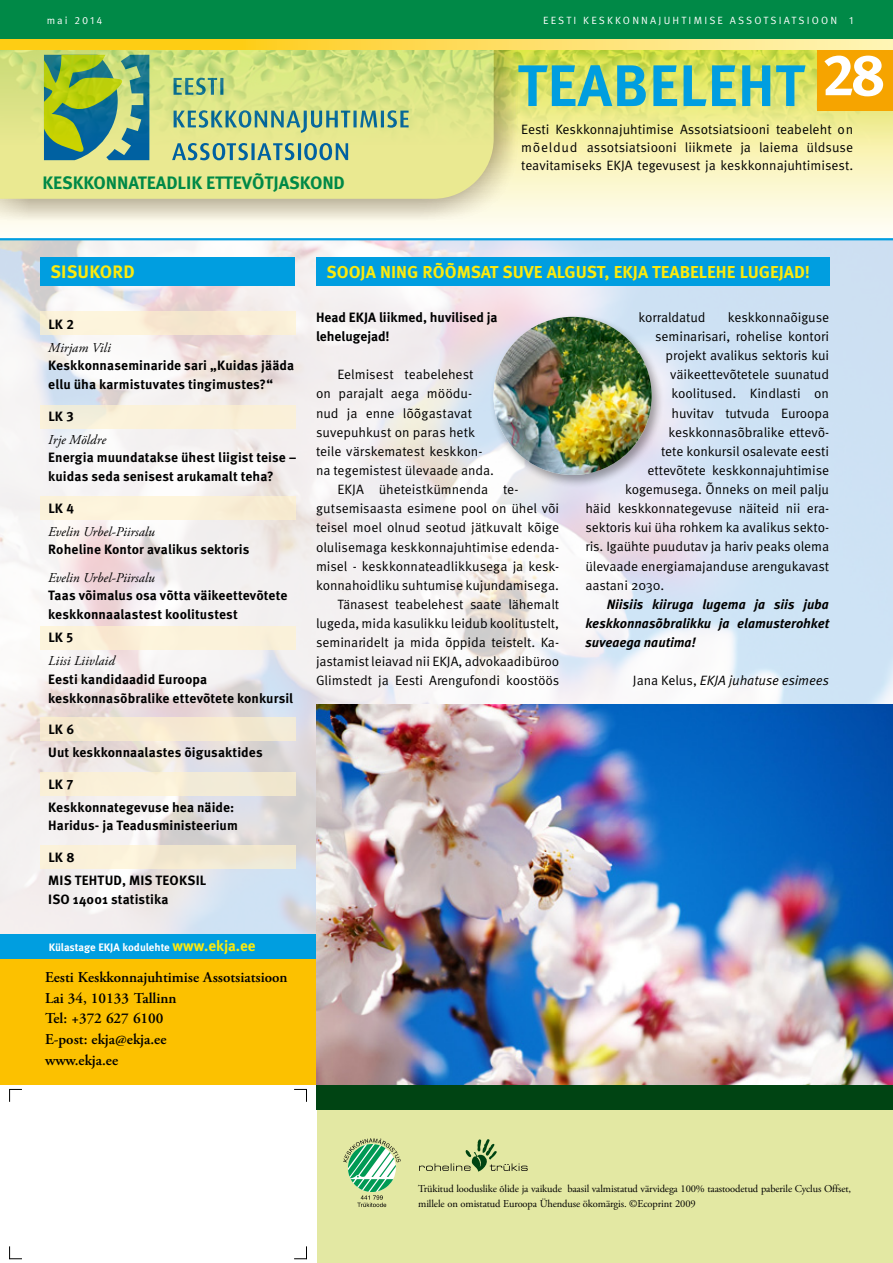
<style>
.page{position:relative;width:893px;height:1263px;background:#fff}
.page>*{position:absolute;margin:0;border:0;box-sizing:border-box;transform-origin:0 0}
.t1{font:700 58.5px "Meta Pro";letter-spacing:.01em;color:#009ee0}
.t2{font:700 18px "Meta Pro";letter-spacing:-.005em;color:#008947}
.t3{font:700 18px "Meta Pro";letter-spacing:.01em;color:#fcea0d}
.t4{font:700 17.25px "Meta Pro";color:#fcea0d}
.t5{font:600 15px/20.7px "Adobe Garamond Pro";color:#000}
.t6{font:13.5px/18px "Meta Pro";letter-spacing:-.005em;color:#000;text-align:justify}
.t7{font:700 13.5px/18.8px "Meta Pro";letter-spacing:.005em;color:#000}
.t8{font:italic 700 13.5px/19.2px "Meta Pro";color:#000;text-align:justify}
.t9{font:italic 13.5px "Adobe Garamond Pro";color:#000}
.t10{font:italic 13.5px "Meta Pro";letter-spacing:-.005em;color:#000}
.t11{font:700 10.8px "Meta Pro";letter-spacing:-.005em;color:#fff}
.t12{font:10.5px/15px "Adobe Garamond Pro";letter-spacing:-.01em;color:#000}
.t13{font:10.5px "Meta Pro";letter-spacing:.21em;color:#fff}
.s1{font-size:15px;color:#fcea0d}
.s2{font-style:normal}
</style>
<div class="page">
<img style="left:0;top:240px;width:893px;height:694px">
<div style="left:0;top:1099px;width:893px;height:164px;background:#e3e8a3"></div>
<div style="left:0;top:37px;width:893px;height:201px;background:linear-gradient(to right,#fefdf5,#fdfcea)"></div>
<img style="left:0;top:220px;width:456px;height:1px">
<img style="left:0;top:219px;width:465px;height:1px">
<img style="left:0;top:216px;width:475px;height:3px">
<img style="left:0;top:212px;width:484px;height:4px">
<img style="left:0;top:203px;width:518px;height:9px">
<div style="left:40px;top:312px;width:256px;height:23px;background:#faefd7"></div>
<div style="left:40px;top:496px;width:256px;height:23px;background:#fcf2da"></div>
<div style="left:40px;top:405px;width:256px;height:23px;background:#faf0d9"></div>
<div style="left:40px;top:626px;width:256px;height:24px;background:#fbf2da"></div>
<div style="left:40px;top:717px;width:256px;height:23px;background:#f5e9d1"></div>
<div style="left:40px;top:772px;width:256px;height:23px;background:#f9eed7"></div>
<div style="left:40px;top:845px;width:256px;height:24px;background:#f5ebd7"></div>
<div style="left:40px;top:258px;width:255px;height:28px;background:#009ee0"></div>
<svg style="left:419px;top:1139px;width:109px;height:32px"></svg>
<hr style="left:0;top:238px;width:893px;height:2px;background:#009ee0">
<div style="left:0;top:934px;width:316px;height:151px;background:#fcc100"></div>
<div style="left:0;top:934px;width:316px;height:25px;background:#009ee0"></div>
<div style="left:0;top:1085px;width:316px;height:178px;background:#fff"></div>
<svg style="left:9px;top:1089px;width:13px;height:13px"></svg>
<svg style="left:294px;top:1089px;width:13px;height:13px"></svg>
<svg style="left:9px;top:1246px;width:13px;height:13px"></svg>
<svg style="left:294px;top:1246px;width:13px;height:13px"></svg>
<img style="left:0;top:49px;width:893px;height:154px">
<div style="left:817px;top:40px;width:76px;height:71px;background:#f6a400"></div>
<svg style="left:343px;top:1138px;width:58px;height:69px"></svg>
<img style="left:316px;top:705px;width:577px;height:380px">
<div style="left:316px;top:1085px;width:577px;height:24px;background:#004413"></div>
<div style="left:0;top:0;width:893px;height:40px;background:#008947"></div>
<svg style="left:0;top:40px;width:893px;height:9px;background:#fedb56"></svg>
<div style="left:316px;top:258px;width:513px;height:28px;background:#009ee0"></div>
<div style="left:489px;top:313px;width:175px;height:175px;background:#000;opacity:.35"></div>
<img style="left:494px;top:317px;width:158px;height:158px;border-radius:79px">
<p class="t13" style="left:47px;top:14px;width:57px">mai 2014</p>
<p class="t13" style="left:543px;top:14px;width:243px">ee sti ke skk onnAjuhti mi se assot siat</p>
<p class="t13" style="left:799px;top:14px;width:56px">si oon 1</p>
<h2 class="t2" style="left:43px;top:171px;width:22px">Keskko</h2>
<h2 class="t2" style="left:106px;top:171px;width:33px">nnateadlik</h2>
<h2 class="t2" style="left:206px;top:171px;width:10px">ette</h2>
<h2 class="t2" style="left:242px;top:171px;width:34px">võtjasko</h2>
<h2 class="t2" style="left:322px;top:171px;width:22px">nd</h2>
<h1 class="t1" style="left:517px;top:49px;width:370px">TEABELEHT <sup>28</sup></h1>
<p class="t6" style="left:521px;top:120px;width:334px">Eesti Keskkonnajuhtimise Assotsiatsiooni teabeleht on mõeldud assotsiatsiooni liikmete ja laiema üldsuse teavitamiseks EKJA tegevusest ja keskkonnajuhtimisest.</p>
<h2 class="t3" style="left:50px;top:261px;width:86px">SISUKORD</h2>
<p class="t7" style="left:48px;top:315px;width:27px">Lk 2</p>
<p class="t9" style="left:48px;top:339px;width:64px">Mirjam Vili</p>
<p class="t7" style="left:48px;top:357px;width:247px">Keskkonnaseminaride sari „Kuidas jääda ellu üha karmistuvates tingimustes?“</p>
<p class="t7" style="left:48px;top:407px;width:27px">Lk 3</p>
<p class="t9" style="left:48px;top:431px;width:59px">Irje Möldre</p>
<p class="t7" style="left:48px;top:449px;width:250px">Energia muundatakse ühest liigist teise – kuidas seda senisest arukamalt teha?</p>
<p class="t7" style="left:48px;top:499px;width:27px">Lk 4</p>
<p class="t9" style="left:48px;top:523px;width:108px">Evelin Urbel-Piirsalu</p>
<p class="t7" style="left:48px;top:541px;width:203px">Roheline Kontor avalikus sektoris</p>
<p class="t9" style="left:48px;top:569px;width:108px">Evelin Urbel-Piirsalu</p>
<p class="t7" style="left:48px;top:587px;width:241px">Taas võimalus osa võtta väikeettevõtete keskkonnaalastest koolitustest</p>
<p class="t7" style="left:48px;top:628px;width:26px">Lk 5</p>
<p class="t9" style="left:48px;top:653px;width:68px">Liisi Liivlaid</p>
<p class="t7" style="left:48px;top:670px;width:246px">Eesti kandidaadid Euroopa keskkonnasõbralike ettevõtete konkursil</p>
<p class="t7" style="left:48px;top:718px;width:216px;line-height:23px">Lk 6<br>Uut keskkonnaalastes õigusaktides</p>
<p class="t7" style="left:48px;top:773px;width:188px;line-height:23px">Lk 7<br>Keskkonnategevuse hea näide:</p>
<p class="t7" style="left:48px;top:817px;width:191px">Haridus- ja Teadusministeerium</p>
<p class="t7" style="left:48px;top:846px;width:160px;line-height:23px">Lk 8<br>MIS TEHTUD, MIS TEOKSIL</p>
<p class="t7" style="left:48px;top:890px;width:122px">ISO 14001 statistika</p>
<p class="t11" style="left:49px;top:940px;width:208px">Külastage EKJA kodulehte <span class="s1">www.ekja.ee</span></p>
<p class="t5" style="left:45px;top:967px;width:244px">Eesti Keskkonnajuhtimise Assotsiatsioon<br>Lai 34, 10133 Tallinn<br>Tel: +372 627 6100<br>E-post: ekja@ekja.ee<br>www.ekja.ee</p>
<p class="t4" style="left:327px;top:261px;width:485px">SOOJA NING RÕÕMSAT SUVE ALGUST, EKJA TEABELEHE LUGEJAD!</p>
<p class="t7" style="left:316px;top:308px;width:183px;line-height:19.2px">Head EKJA liikmed, huvilised ja lehelugejad!</p>
<p class="t6" style="left:337px;top:366px;width:138px">Eelmisest teabelehest</p>
<p class="t6" style="left:316px;top:385px;width:158px">on parajalt aega möödu-</p>
<p class="t6" style="left:316px;top:404px;width:157px">nud ja enne lõõgastavat</p>
<p class="t6" style="left:316px;top:423px;width:160px">suvepuhkust on paras hetk</p>
<p class="t6" style="left:316px;top:443px;width:168px">teile värskematest keskkon-</p>
<p class="t6" style="left:316px;top:462px;width:179px">na tegemistest ülevaade anda.</p>
<p class="t6" style="left:337px;top:481px;width:183px">EKJA üheteistkümnenda te-</p>
<p class="t6" style="left:316px;top:500px;width:244px">gutsemisaasta esimene pool on ühel või</p>
<p class="t6" style="left:316px;top:519px;width:244px">teisel moel olnud seotud jätkuvalt kõige</p>
<p class="t6" style="left:316px;top:538px;width:245px">olulisemaga keskkonnajuhtimise edenda-</p>
<p class="t6" style="left:316px;top:557px;width:245px">misel - keskkonnateadlikkusega ja kesk-</p>
<p class="t6" style="left:316px;top:576px;width:244px">konnahoidliku suhtumise kujundamisega.</p>
<p class="t6" style="left:337px;top:596px;width:223px">Tänasest teabelehest saate lähemalt</p>
<p class="t6" style="left:316px;top:615px;width:245px">lugeda, mida kasulikku leidub koolitustelt,</p>
<p class="t6" style="left:316px;top:634px;width:244px">seminaridelt ja mida õppida teistelt. Ka-</p>
<p class="t6" style="left:316px;top:653px;width:245px">jastamist leiavad nii EKJA, advokaadibüroo</p>
<p class="t6" style="left:316px;top:672px;width:245px">Glimstedt ja Eesti Arengufondi koostöös</p>
<p class="t6" style="left:639px;top:309px;width:68px">korraldatud</p>
<p class="t6" style="left:728px;top:309px;width:103px">keskkonnaõiguse</p>
<p class="t6" style="left:655px;top:328px;width:175px">seminarisari, rohelise kontori</p>
<p class="t6" style="left:666px;top:347px;width:165px">projekt avalikus sektoris kui</p>
<p class="t6" style="left:670px;top:366px;width:161px">väikeettevõtetele suunatud</p>
<p class="t6" style="left:672px;top:385px;width:159px">koolitused. Kindlasti on</p>
<p class="t6" style="left:672px;top:404px;width:159px">huvitav tutvuda Euroopa</p>
<p class="t6" style="left:669px;top:423px;width:162px">keskkonnasõbralike ettevõ-</p>
<p class="t6" style="left:661px;top:442px;width:169px">tete konkursil osalevate eesti</p>
<p class="t6" style="left:648px;top:462px;width:183px">ettevõtete keskkonnajuhtimise</p>
<p class="t6" style="left:625px;top:481px;width:205px">kogemusega. Õnneks on meil palju</p>
<p class="t6" style="left:585px;top:500px;width:245px">häid keskkonnategevuse näiteid nii era-</p>
<p class="t6" style="left:585px;top:519px;width:245px">sektoris kui üha rohkem ka avalikus sekto-</p>
<p class="t6" style="left:585px;top:538px;width:245px">ris. Igaühte puudutav ja hariv peaks olema</p>
<p class="t6" style="left:585px;top:557px;width:245px">ülevaade energiamajanduse arengukavast</p>
<p class="t6" style="left:585px;top:576px;width:80px">aastani 2030.</p>
<p class="t8" style="left:585px;top:595px;width:245px;text-indent:21px">Niisiis kiiruga lugema ja siis juba keskkonnasõbralikku ja elamusterohket suveaega nautima!</p>
<p class="t10" style="left:633px;top:672px;width:198px"><span class="s2">Jana Kelus,</span> EKJA juhatuse esimees</p>
<p class="t12" style="left:418px;top:1181px;width:434px">Trükitud looduslike õlide ja vaikude baasil valmistatud värvidega 100% taastoodetud paberile Cyclus Offset, millele on omistatud Euroopa Ühenduse ökomärgis. ©Ecoprint 2009</p>
</div>
